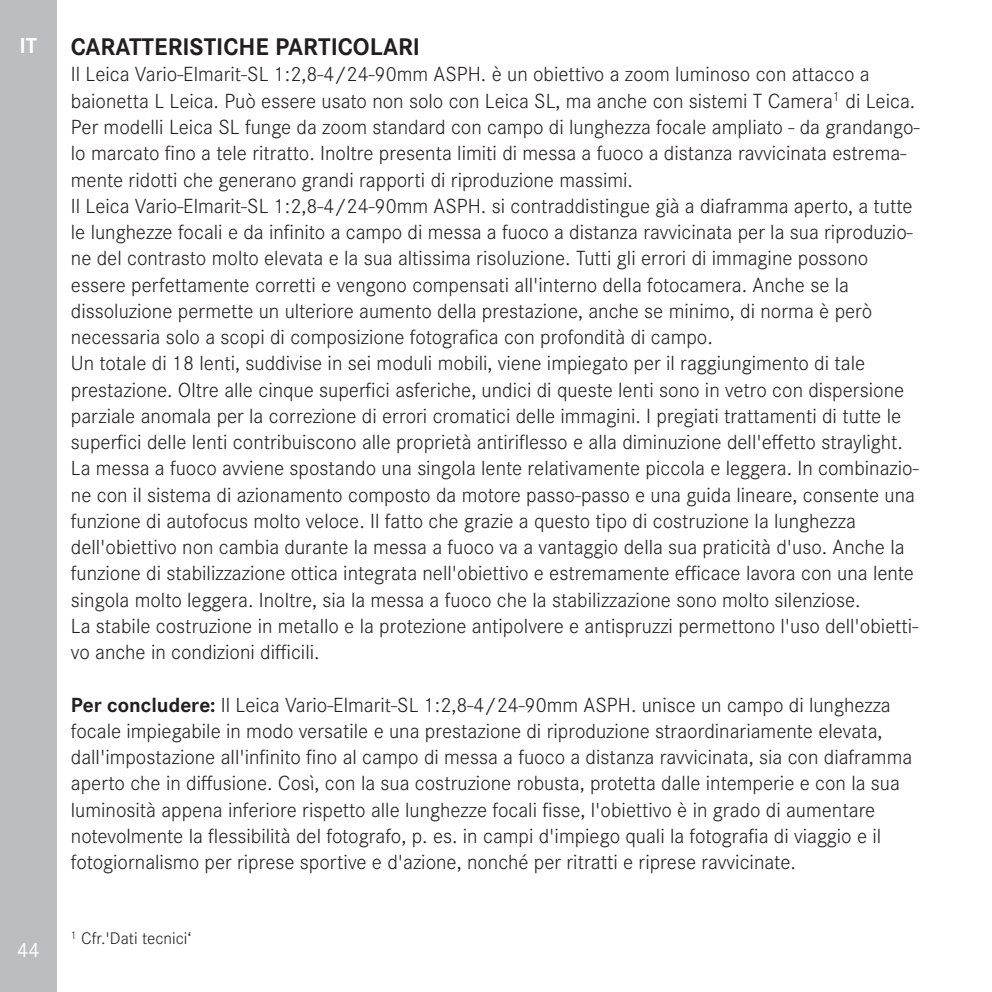
<style>
.page{position:relative;width:992px;height:992px;background:#fff}
.page>*{position:absolute;margin:0;border:0;box-sizing:border-box;transform-origin:0 0}
.t1{font:700 25px "Corporate S";color:#231f20}
.t2{font:700 22.5px "Corporate S";color:#fff}
.t3{font:300 21.25px/26.2px "Corporate S";color:#231f20}
.t4{font:21.25px "Corporate S";color:#fff}
.t5{font:300 17.5px "Corporate S";color:#231f20}
.s1{font-weight:700}
</style>
<div class="page">
<div style="left:0;top:0;width:57px;height:991px;background:#bcbdc0"></div>
<p class="t2" style="left:19px;top:28px;width:19px">IT</p>
<p class="t4" style="left:17px;top:934px;width:24px">44</p>
<p class="t1" style="left:71px;top:27px;width:351px">CARATTERISTICHE PARTICOLARI</p>
<p class="t3" style="left:71px;top:60px;width:850px">Il Leica Vario-Elmarit-SL 1:2,8-4/24-90mm ASPH. è un obiettivo a zoom luminoso con attacco a baionetta L Leica. Può essere usato non solo con Leica SL, ma anche con sistemi T Camera<sup>1</sup> di Leica.<br>Per modelli Leica SL funge da zoom standard con campo di lunghezza focale ampliato - da grandango&shy;lo marcato fino a tele ritratto. Inoltre presenta limiti di messa a fuoco a distanza ravvicinata estrema&shy;mente ridotti che generano grandi rapporti di riproduzione massimi.<br>Il Leica Vario-Elmarit-SL 1:2,8-4/24-90mm ASPH. si contraddistingue già a diaframma aperto, a tutte le lunghezze focali e da infinito a campo di messa a fuoco a distanza ravvicinata per la sua riproduzio&shy;ne del contrasto molto elevata e la sua altissima risoluzione. Tutti gli errori di immagine possono essere perfettamente corretti e vengono compensati all'interno della fotocamera. Anche se la dissoluzione permette un ulteriore aumento della prestazione, anche se minimo, di norma è però necessaria solo a scopi di composizione fotografica con profondità di campo.<br>Un totale di 18 lenti, suddivise in sei moduli mobili, viene impiegato per il raggiungimento di tale prestazione. Oltre alle cinque superfici asferiche, undici di queste lenti sono in vetro con dispersione parziale anomala per la correzione di errori cromatici delle immagini. I pregiati trattamenti di tutte le superfici delle lenti contribuiscono alle proprietà antiriflesso e alla diminuzione dell'effetto straylight.<br>La messa a fuoco avviene spostando una singola lente relativamente piccola e leggera. In combinazio&shy;ne con il sistema di azionamento composto da motore passo-passo e una guida lineare, consente una funzione di autofocus molto veloce. Il fatto che grazie a questo tipo di costruzione la lunghezza dell'obiettivo non cambia durante la messa a fuoco va a vantaggio della sua praticità d'uso. Anche la funzione di stabilizzazione ottica integrata nell'obiettivo e estremamente efficace lavora con una lente singola molto leggera. Inoltre, sia la messa a fuoco che la stabilizzazione sono molto silenziose.<br>La stabile costruzione in metallo e la protezione antipolvere e antispruzzi permettono l'uso dell'obietti&shy;vo anche in condizioni difficili.</p>
<p class="t3" style="left:71px;top:690px;width:842px"><span class="s1">Per concludere:</span> Il Leica Vario-Elmarit-SL 1:2,8-4/24-90mm ASPH. unisce un campo di lunghezza focale impiegabile in modo versatile e una prestazione di riproduzione straordinariamente elevata, dall'impostazione all'infinito fino al campo di messa a fuoco a distanza ravvicinata, sia con diaframma aperto che in diffusione. Così, con la sua costruzione robusta, protetta dalle intemperie e con la sua luminosità appena inferiore rispetto alle lunghezze focali fisse, l'obiettivo è in grado di aumentare notevolmente la flessibilità del fotografo, p. es. in campi d'impiego quali la fotografia di viaggio e il fotogiornalismo per riprese sportive e d'azione, nonché per ritratti e riprese ravvicinate.</p>
<p class="t5" style="left:71px;top:926px;width:122px"><sup>1</sup> Cfr.'Dati tecnici‘</p>
</div>
